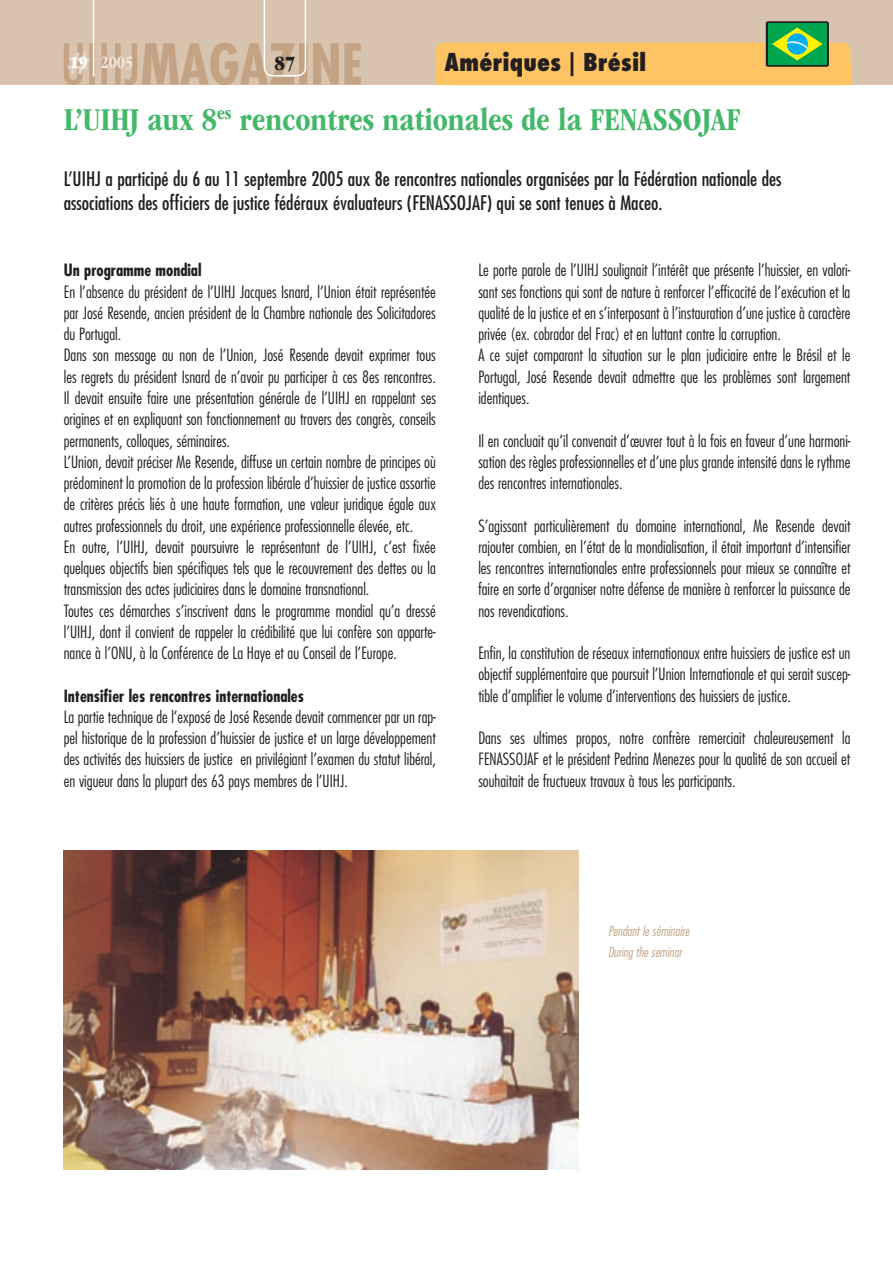
<style>
.page{position:relative;width:893px;height:1263px;background:#fff}
.page>*{position:absolute;margin:0;border:0;box-sizing:border-box;transform-origin:0 0}
._01-titre{font:700 condensed 33px "ITC Garamond Std";color:#44b869}
.t1{font:800 condensed 24px "Futura Std";color:#231f20}
.t2{font:21px "ITC Garamond Std Ult Cond";color:#231f20}
._02-chapeau{font:condensed 19.5px/23.4px "Futura Std";color:#231f20}
.t3{font:700 condensed 18px "ITC Garamond Std";color:#f0e9df}
._04-texte_français{font:300 condensed 16.5px/21.3px "Futura Std";color:#231f20;text-align:justify}
._03-texte_titre_français{font:700 condensed 16.5px "Futura Std";color:#231f20}
._07-légende{font:italic 300 condensed 13.5px "Futura Std";color:#c3a384}
.s1{font-family:"ITC Garamond Std Ult Cond";font-weight:400;font-stretch:normal;color:#fff}
</style>
<div class="page">
<div style="left:0;top:0;width:893px;height:85px;background:#d8c3ae"></div>
<svg style="left:64px;top:0;width:297px;height:85px"></svg>
<div style="left:766px;top:21px;width:63px;height:46px;background:#231f20;border-radius:2px"></div>
<div style="left:768px;top:23px;width:59px;height:42px;background:#00a54f"></div>
<svg style="left:436px;top:28px;width:414px;height:57px"></svg>
<img style="left:64px;top:850px;width:514px;height:319px">
<p class="t3" style="left:70px;top:52px;width:65px"><span class="s1">19</span> 2005</p>
<p class="t2" style="left:274px;top:51px;width:22px">87</p>
<p class="t1" style="left:445px;top:47px;width:203px">Amériques | Brésil</p>
<p class="_01-titre" style="left:64px;top:101px;width:678px">L’UIHJ aux 8<sup>es</sup> rencontres nationales de la FENASSOJAF</p>
<p class="_02-chapeau" style="left:64px;top:167px;width:719px">L’UIHJ a participé du 6 au 11 septembre 2005 aux 8e rencontres nationales organisées par la Fédération nationale des associations des officiers de justice fédéraux évaluateurs (FENASSOJAF) qui se sont tenues à Maceo.</p>
<p class="_03-texte_titre_français" style="left:64px;top:260px;width:139px">Un programme mondial</p>
<p class="_04-texte_français" style="left:64px;top:281px;width:374px">En l’absence du président de l’UIHJ Jacques Isnard, l’Union était représentée par José Resende, ancien président de la Chambre nationale des Solicitadores du Portugal.</p>
<p class="_04-texte_français" style="left:64px;top:345px;width:374px">Dans son message au non de l’Union, José Resende devait exprimer tous les regrets du président Isnard de n’avoir pu participer à ces 8es rencontres.<br>Il devait ensuite faire une présentation générale de l’UIHJ en rappelant ses origines et en expliquant son fonctionnement au travers des congrès, conseils permanents, colloques, séminaires.</p>
<p class="_04-texte_français" style="left:64px;top:451px;width:374px">L’Union, devait préciser Me Resende, diffuse un certain nombre de principes où prédominent la promotion de la profession libérale d’huissier de justice assortie de critères précis liés à une haute formation, une valeur juridique égale aux autres professionnels du droit, une expérience professionnelle élevée, etc.</p>
<p class="_04-texte_français" style="left:64px;top:536px;width:374px">En outre, l’UIHJ, devait poursuivre le représentant de l’UIHJ, c’est fixée quelques objectifs bien spécifiques tels que le recouvrement des dettes ou la transmission des actes judiciaires dans le domaine transnational.</p>
<p class="_04-texte_français" style="left:64px;top:600px;width:374px">Toutes ces démarches s’inscrivent dans le programme mondial qu’a dressé l’UIHJ, dont il convient de rappeler la crédibilité que lui confère son apparte&shy;nance à l’ONU, à la Conférence de La Haye et au Conseil de l’Europe.</p>
<p class="_03-texte_titre_français" style="left:64px;top:685px;width:242px">Intensifier les rencontres internationales</p>
<p class="_04-texte_français" style="left:64px;top:706px;width:374px">La partie technique de l’exposé de José Resende devait commencer par un rap&shy;pel historique de la profession d’huissier de justice et un large développement des activités des huissiers de justice en privilégiant l’examen du statut libéral, en vigueur dans la plupart des 63 pays membres de l’UIHJ.</p>
<p class="_04-texte_français" style="left:478px;top:260px;width:374px">Le porte parole de l’UIHJ soulignait l’intérêt que présente l’huissier, en valori&shy;sant ses fonctions qui sont de nature à renforcer l’efficacité de l’exécution et la qualité de la justice et en s’interposant à l’instauration d’une justice à caractère privée (ex. cobrador del Frac) et en luttant contre la corruption.</p>
<p class="_04-texte_français" style="left:478px;top:345px;width:374px">A ce sujet comparant la situation sur le plan judiciaire entre le Brésil et le Portugal, José Resende devait admettre que les problèmes sont largement identiques.</p>
<p class="_04-texte_français" style="left:478px;top:430px;width:374px">Il en concluait qu’il convenait d’œuvrer tout à la fois en faveur d’une harmoni&shy;sation des règles professionnelles et d’une plus grande intensité dans le rythme des rencontres internationales.</p>
<p class="_04-texte_français" style="left:478px;top:515px;width:374px">S’agissant particulièrement du domaine international, Me Resende devait rajouter combien, en l’état de la mondialisation, il était important d’intensifier les rencontres internationales entre professionnels pour mieux se connaître et faire en sorte d’organiser notre défense de manière à renforcer la puissance de nos revendications.</p>
<p class="_04-texte_français" style="left:478px;top:642px;width:374px">Enfin, la constitution de réseaux internationaux entre huissiers de justice est un objectif supplémentaire que poursuit l’Union Internationale et qui serait suscep&shy;tible d’amplifier le volume d’interventions des huissiers de justice.</p>
<p class="_04-texte_français" style="left:478px;top:727px;width:374px">Dans ses ultimes propos, notre confrère remerciait chaleureusement la FENASSOJAF et le président Pedrina Menezes pour la qualité de son accueil et souhaitait de fructueux travaux à tous les participants.</p>
<p class="_07-légende" style="left:608px;top:922px;width:83px">Pendant le séminaire</p>
<p class="_07-légende" style="left:608px;top:944px;width:75px">During the seminar</p>
</div>
